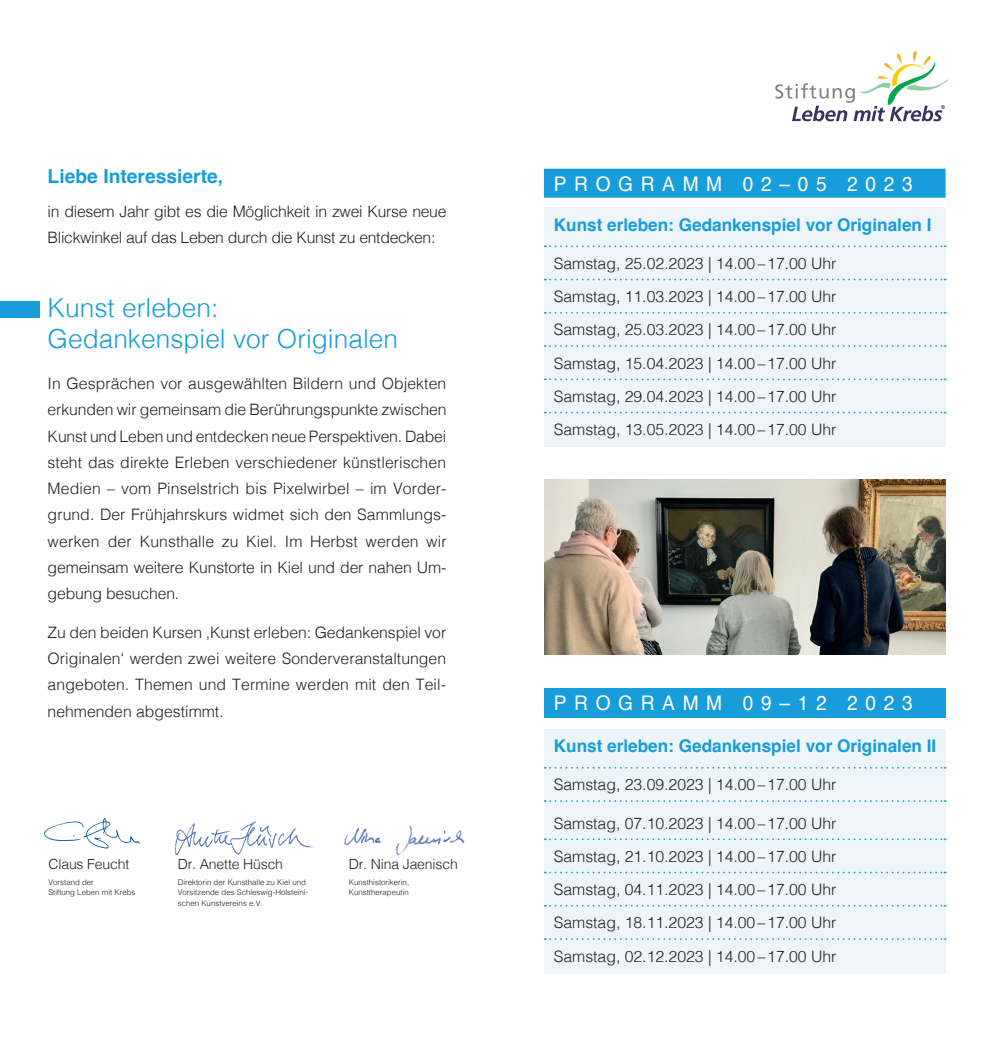
<style>
.page{position:relative;width:993px;height:1042px;background:#fff}
.page>*{position:absolute;margin:0;border:0;box-sizing:border-box;transform-origin:0 0}
.t1{font:300 26.25px/31.3px "Helvetica";color:#179dd9}
.t2{font:20.12px "Helvetica";letter-spacing:.4em;color:#fff;scale:.95 1}
.t3{font:700 19.25px "Helvetica";color:#179dd9}
.t4{font:700 17.5px "Helvetica";color:#179dd9}
.t5{font:300 15.75px/26.2px "Helvetica";color:#231f20;text-align:justify}
.t6{font:300 15.75px/26.2px "Helvetica";letter-spacing:-.02em;color:#231f20}
.t7{font:300 14px "Helvetica";letter-spacing:-.01em;color:#231f20}
.t8{font:300 7.88px/10.5px "Helvetica";color:#231f20}
</style>
<div class="page">
<svg style="left:775px;top:51px;width:172px;height:70px"></svg>
<img style="left:44px;top:818px;width:96px;height:31px">
<img style="left:174px;top:821px;width:139px;height:33px">
<img style="left:344px;top:826px;width:121px;height:30px">
<div style="left:0;top:301px;width:40px;height:16px;background:#179dd9"></div>
<div style="left:543px;top:207px;width:402px;height:239px;background:#edf4fa"></div>
<svg style="left:544px;top:245px;width:401px;height:2px"></svg>
<svg style="left:544px;top:279px;width:401px;height:1px"></svg>
<svg style="left:544px;top:312px;width:401px;height:2px"></svg>
<svg style="left:544px;top:345px;width:401px;height:2px"></svg>
<svg style="left:544px;top:378px;width:401px;height:2px"></svg>
<svg style="left:544px;top:412px;width:401px;height:1px"></svg>
<div style="left:543px;top:729px;width:402px;height:245px;background:#edf4fa"></div>
<svg style="left:544px;top:767px;width:401px;height:2px"></svg>
<svg style="left:544px;top:800px;width:401px;height:2px"></svg>
<svg style="left:544px;top:838px;width:401px;height:2px"></svg>
<svg style="left:544px;top:871px;width:401px;height:2px"></svg>
<svg style="left:544px;top:905px;width:401px;height:1px"></svg>
<svg style="left:544px;top:938px;width:401px;height:2px"></svg>
<div style="left:543px;top:169px;width:402px;height:29px;background:#179dd9"></div>
<div style="left:543px;top:688px;width:402px;height:29px;background:#179dd9"></div>
<img style="left:544px;top:480px;width:401px;height:175px">
<p class="t3" style="left:48px;top:165px;width:177px">Liebe Interessierte,</p>
<p class="t6" style="left:48px;top:197px;width:400px">in diesem Jahr gibt es die Möglichkeit in zwei Kurse neue<br>Blickwinkel auf das Leben durch die Kunst zu entdecken:</p>
<h1 class="t1" style="left:48px;top:290px;width:352px">Kunst erleben:<br>Gedankenspiel vor Originalen</h1>
<p class="t5" style="left:48px;top:369px;width:400px">In Gesprächen vor ausgewählten Bildern und Objekten erkunden wir gemeinsam die Berührungspunkte zwischen Kunst und Leben und entdecken neue Perspektiven. Dabei steht das direkte Erleben verschiedener künstlerischen Medien – vom Pinselstrich bis Pixelwirbel – im Vorder&shy;grund. Der Frühjahrskurs widmet sich den Sammlungs&shy;werken der Kunsthalle zu Kiel. Im Herbst werden wir gemeinsam weitere Kunstorte in Kiel und der nahen Um&shy;gebung besuchen.</p>
<p class="t5" style="left:48px;top:618px;width:400px">Zu den beiden Kursen ,Kunst erleben: Gedankenspiel vor Originalen‘ werden zwei weitere Sonderveranstaltungen angeboten. Themen und Termine werden mit den Teil&shy;nehmenden abgestimmt.</p>
<p class="t7" style="left:48px;top:852px;width:82px">Claus Feucht</p>
<p class="t8" style="left:48px;top:876px;width:89px">Vorstand der<br>Stiftung Leben mit Krebs</p>
<p class="t7" style="left:178px;top:852px;width:107px">Dr. Anette Hüsch</p>
<p class="t8" style="left:178px;top:876px;width:132px">Direktorin der Kunsthalle zu Kiel und<br>Vorsitzende des Schleswig-Holsteini&shy;schen Kunstvereins e.V.</p>
<p class="t7" style="left:348px;top:852px;width:111px">Dr. Nina Jaenisch</p>
<p class="t8" style="left:348px;top:876px;width:62px">Kunsthistorikerin,<br>Kunsttherapeutin</p>
<p class="t2" style="left:553px;top:168px;width:379px">PROGRAMM 02–05 2023</p>
<p class="t4" style="left:553px;top:214px;width:379px">Kunst erleben: Gedankenspiel vor Originalen I</p>
<p class="t5" style="left:553px;top:245px;width:284px;line-height:33.2px">Samstag, 25.02.2023 | 14.00–17.00 Uhr Samstag, 11.03.2023 | 14.00–17.00 Uhr Samstag, 25.03.2023 | 14.00–17.00 Uhr Samstag, 15.04.2023 | 14.00–17.00 Uhr Samstag, 29.04.2023 | 14.00–17.00 Uhr Samstag, 13.05.2023 | 14.00–17.00 Uhr</p>
<p class="t2" style="left:553px;top:688px;width:379px">PROGRAMM 09–12 2023</p>
<p class="t4" style="left:553px;top:735px;width:384px">Kunst erleben: Gedankenspiel vor Originalen II</p>
<p class="t5" style="left:553px;top:770px;width:284px">Samstag, 23.09.2023 | 14.00–17.00 Uhr</p>
<p class="t5" style="left:553px;top:805px;width:284px;line-height:33.2px">Samstag, 07.10.2023 | 14.00–17.00 Uhr Samstag, 21.10.2023 | 14.00–17.00 Uhr Samstag, 04.11.2023 | 14.00–17.00 Uhr Samstag, 18.11.2023 | 14.00–17.00 Uhr Samstag, 02.12.2023 | 14.00–17.00 Uhr</p>
</div>
